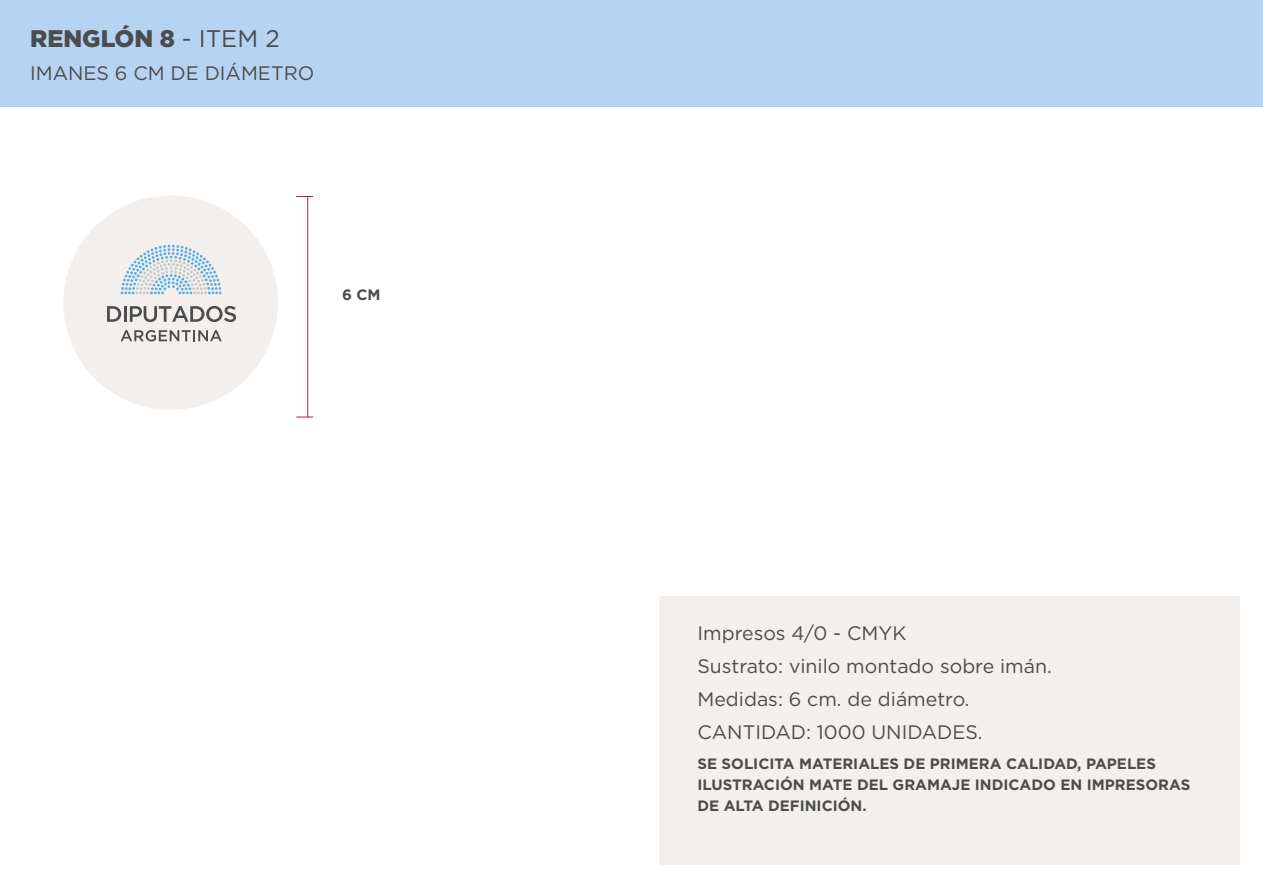
<style>
.page{position:relative;width:1263px;height:893px;background:#fff}
.page>*{position:absolute;margin:0;border:0;box-sizing:border-box;transform-origin:0 0}
.t1{font:900 24px "Gotham";color:#4b4c4d}
.t2{font:19.5px/33px "Gotham";color:#4b4c4d}
.t3{font:700 15px/21px "Gotham";color:#4b4c4d}
.s1{font-weight:400}
</style>
<div class="page">
<div style="left:63px;top:195px;width:215px;height:215px;background:#f2efec;border-radius:50%"></div>
<div style="left:659px;top:597px;width:580px;height:268px;background:#f2efec"></div>
<div style="left:0;top:0;width:1263px;height:106px;background:#b6d4f2"></div>
<hr style="left:307px;top:196px;width:1px;height:221px;background:#be1d2c">
<svg style="left:296px;top:417px;width:17px;height:1px"></svg>
<svg style="left:296px;top:196px;width:17px;height:1px"></svg>
<svg style="left:121px;top:245px;width:101px;height:49px"></svg>
<svg style="left:107px;top:306px;width:14px;height:16px"></svg>
<hr style="left:124px;top:306px;width:3px;height:16px;background:#4b4c4d">
<svg style="left:130px;top:306px;width:106px;height:16px"></svg>
<svg style="left:121px;top:330px;width:101px;height:11px"></svg>
<p class="t1" style="left:30px;top:22px;width:251px">RENGLÓN 8 <span class="s1">- ITEM 2</span></p>
<p class="t2" style="left:30px;top:56px;width:286px">IMANES 6 CM DE DIÁMETRO</p>
<p class="t3" style="left:342px;top:284px;width:40px">6 CM</p>
<p class="t2" style="left:697px;top:616px;width:356px">Impresos 4/0 - CMYK<br>Sustrato: vinilo montado sobre imán.<br>Medidas: 6 cm. de diámetro.<br>CANTIDAD: 1000 UNIDADES.</p>
<p class="t3" style="left:697px;top:753px;width:494px">SE SOLICITA MATERIALES DE PRIMERA CALIDAD, PAPELES<br>ILUSTRACIÓN MATE DEL GRAMAJE INDICADO EN IMPRESORAS<br>DE ALTA DEFINICIÓN.</p>
</div>
